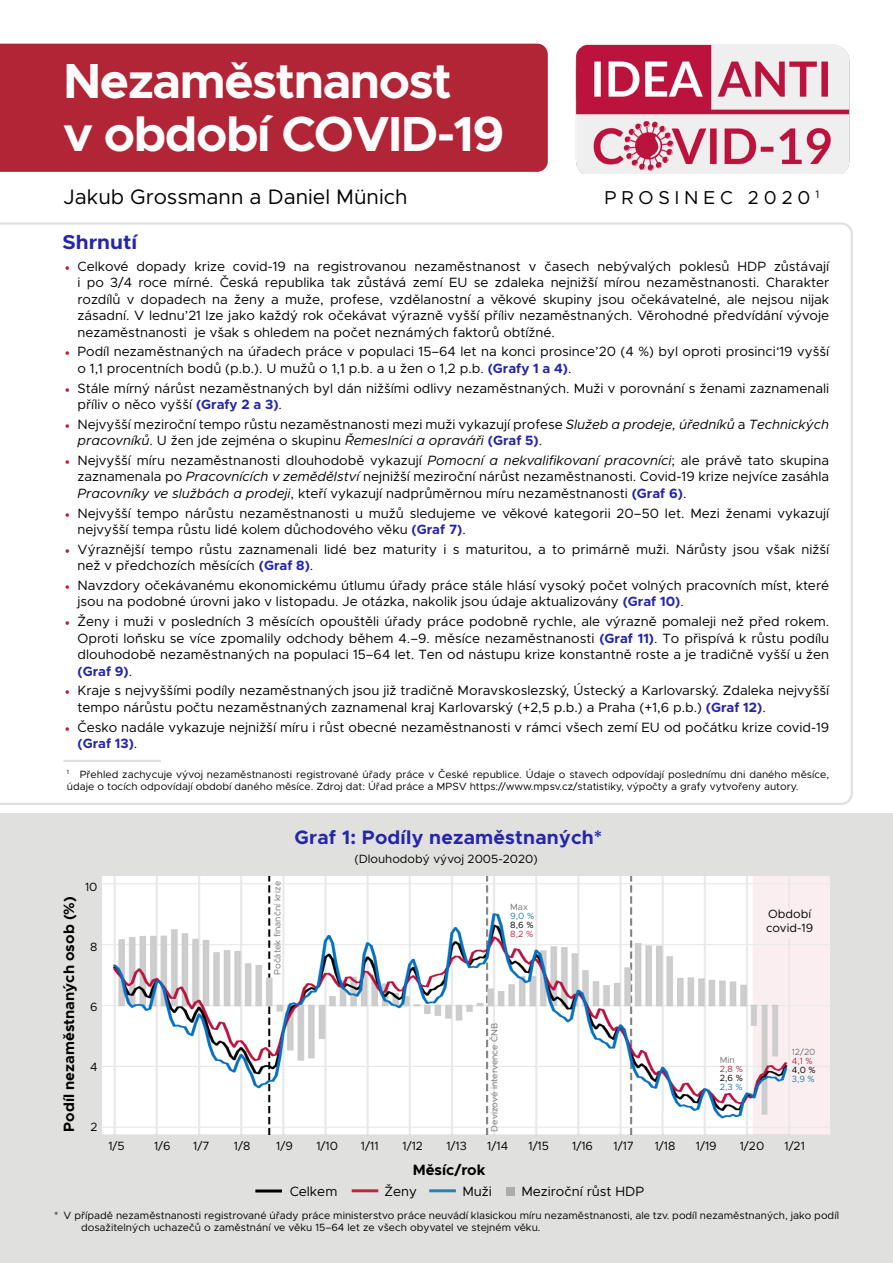
<style>
.page{position:relative;width:893px;height:1263px;background:#fff}
.page>*{position:absolute;margin:0;border:0;box-sizing:border-box;transform-origin:0 0}
.t1{font:700 49.5px/52.5px "Metropolis";letter-spacing:-.03em;color:#fffefd}
.t2{font:21px "Metropolis";color:#000}
.t3{font:700 20.1px "Metropolis";color:#2526a9;scale:1.04 1}
.t4{font:700 19.5px "Metropolis";letter-spacing:.01em;color:#2526a9}
.t5{font:18.75px "Metropolis";letter-spacing:.26em;color:#000}
.t6{font:700 15px "Metropolis";color:#000}
.t7{font:13.5px/16.5px "Metropolis";color:#000}
.t8{font:12px/13.5px "Metropolis";color:#000}
.t9{font:10.5px/12.6px "Metropolis";color:#000}
.t10{font:9px "Metropolis";color:#747474}
.t11{font:9px "Metropolis";color:#1b7bae}
.t12{font:9px "Metropolis";color:#000}
.t13{font:9px "Metropolis";color:#bd2842}
.s1{font-family:"Minion Pro";color:#b12537}
.s2{font-weight:700;color:#2526a9}
.s3{font-style:italic}
</style>
<div class="page">
<div style="left:0;top:813px;width:893px;height:450px;background:#e0e0de"></div>
<div style="left:0;top:44px;width:548px;height:128px;background:#b12537"></div>
<img style="left:575px;top:44px;width:275px;height:129px">
<svg style="left:0;top:222px;width:853px;height:583px"></svg>
<img style="left:102px;top:877px;width:727px;height:257px">
<hr style="left:255px;top:1189px;width:27px;height:3px;background:#000">
<hr style="left:352px;top:1189px;width:26px;height:3px;background:#b92a3b">
<hr style="left:429px;top:1189px;width:27px;height:3px;background:#2c7fae">
<div style="left:506px;top:1187px;width:9px;height:8px;background:#abacac"></div>
<div style="left:765px;top:909px;width:53px;height:28px;background:#faeef0"></div>
<hr style="left:63px;top:760px;width:98px;height:2px;background:#e0e0de">
<h1 class="t1" style="left:63px;top:55px;width:443px">Nezaměstnanost<br>v období COVID-19</h1>
<h2 class="t2" style="left:64px;top:184px;width:345px">Jakub Grossmann a Daniel Münich</h2>
<h3 class="t5" style="left:604px;top:186px;width:216px">PROSINEC 2020 <sup>1</sup></h3>
<h3 class="t3" style="left:62px;top:229px;width:73px">Shrnutí</h3>
<p class="t7" style="left:77px;top:258px;width:753px;text-align:justify;text-indent:-13px"><span class="s1">•</span> Celkové dopady krize covid-19 na registrovanou nezaměstnanost v časech nebývalých poklesů HDP zůstávají i po 3/4 roce mírné. Česká republika tak zůstává zemí EU se zdaleka nejnižší mírou nezaměstnanosti. Charakter rozdílů v dopadech na ženy a muže, profese, vzdělanostní a věkové skupiny jsou očekávatelné, ale nejsou nijak zásadní. V lednu’21 lze jako každý rok očekávat výrazně vyšší příliv nezaměstnaných. Věrohodné předvídání vývoje nezaměstnanosti je však s ohledem na počet neznámých faktorů obtížné.</p>
<p class="t7" style="left:77px;top:343px;width:753px;text-indent:-13px"><span class="s1">•</span> Podíl nezaměstnaných na úřadech práce v populaci 15–64 let na konci prosince’20 (4 %) byl oproti prosinci‘19 vyšší o 1,1 procentních bodů (p.b.). U mužů o 1,1 p.b. a u žen o 1,2 p.b. <span class="s2">(Grafy 1 a 4)</span>.</p>
<p class="t7" style="left:77px;top:380px;width:753px;text-indent:-13px"><span class="s1">•</span> Stále mírný nárůst nezaměstnaných byl dán nižšími odlivy nezaměstnaných. Muži v porovnání s ženami zaznamenali příliv o něco vyšší <span class="s2">(Grafy 2 a 3)</span>.</p>
<p class="t7" style="left:77px;top:416px;width:753px;text-indent:-13px"><span class="s1">•</span> Nejvyšší meziroční tempo růstu nezaměstnanosti mezi muži vykazují profese <span class="s3">Služeb a prodeje, úředníků</span> a <span class="s3">Technických pracovníků</span>. U žen jde zejména o skupinu <span class="s3">Řemeslníci a opraváři</span> <span class="s2">(Graf 5)</span>.</p>
<p class="t7" style="left:77px;top:452px;width:753px;text-align:justify;text-indent:-13px"><span class="s1">•</span> Nejvyšší míru nezaměstnanosti dlouhodobě vykazují <span class="s3">Pomocní a nekvalifikovaní pracovníci</span>; ale právě tato skupina zaznamenala po <span class="s3">Pracovnících v zemědělství</span> nejnižší meziroční nárůst nezaměstnanosti. Covid-19 krize nejvíce zasáhla <span class="s3">Pracovníky ve službách a prodeji</span>, kteří vykazují nadprůměrnou míru nezaměstnanosti <span class="s2">(Graf 6)</span>.</p>
<p class="t7" style="left:77px;top:505px;width:753px;text-indent:-13px"><span class="s1">•</span> Nejvyšší tempo nárůstu nezaměstnanosti u mužů sledujeme ve věkové kategorii 20–50 let. Mezi ženami vykazují nejvyšší tempa růstu lidé kolem důchodového věku <span class="s2">(Graf 7)</span>.</p>
<p class="t7" style="left:77px;top:541px;width:753px;text-indent:-13px"><span class="s1">•</span> Výraznější tempo růstu zaznamenali lidé bez maturity i s maturitou, a to primárně muži. Nárůsty jsou však nižší než v předchozích měsících <span class="s2">(Graf 8)</span>.</p>
<p class="t7" style="left:77px;top:577px;width:753px;text-indent:-13px"><span class="s1">•</span> Navzdory očekávanému ekonomickému útlumu úřady práce stále hlásí vysoký počet volných pracovních míst, které jsou na podobné úrovni jako v listopadu. Je otázka, nakolik jsou údaje aktualizovány <span class="s2">(Graf 10)</span>.</p>
<p class="t7" style="left:77px;top:613px;width:753px;text-align:justify;text-indent:-13px"><span class="s1">•</span> Ženy i muži v posledních 3 měsících opouštěli úřady práce podobně rychle, ale výrazně pomaleji než před rokem.<br>Oproti loňsku se více zpomalily odchody během 4.–9. měsíce nezaměstnanosti <span class="s2">(Graf 11)</span>. To přispívá k růstu podílu dlouhodobě nezaměstnaných na populaci 15–64 let. Ten od nástupu krize konstantně roste a je tradičně vyšší u žen <span class="s2">(Graf 9)</span>.</p>
<p class="t7" style="left:77px;top:682px;width:753px;text-indent:-13px"><span class="s1">•</span> Kraje s nejvyššími podíly nezaměstnaných jsou již tradičně Moravskoslezský, Ústecký a Karlovarský. Zdaleka nejvyšší tempo nárůstu počtu nezaměstnaných zaznamenal kraj Karlovarský (+2,5 p.b.) a Praha (+1,6 p.b.) <span class="s2">(Graf 12)</span>.</p>
<p class="t7" style="left:77px;top:718px;width:753px;text-indent:-13px"><span class="s1">•</span> Česko nadále vykazuje nejnižší míru i růst obecné nezaměstnanosti v rámci všech zemí EU od počátku krize covid-19 <span class="s2">(Graf 13)</span>.</p>
<p class="t9" style="left:67px;top:768px;width:764px"><sup>1</sup> Přehled zachycuje vývoj nezaměstnanosti registrované úřady práce v České republice. Údaje o stavech odpovídají poslednímu dni daného měsíce, údaje o tocích odpovídají období daného měsíce. Zdroj dat: Úřad práce a MPSV https://www.mpsv.cz/statistiky, výpočty a grafy vytvořeny autory.</p>
<p class="t6" style="left:59px;top:1131px;width:237px;rotate:-90deg">Podíl nezaměstnaných osob (%)</p>
<p class="t8" style="left:85px;top:880px;width:14px">10</p>
<p class="t8" style="left:90px;top:940px;width:9px">8</p>
<p class="t8" style="left:90px;top:1000px;width:9px">6</p>
<p class="t8" style="left:90px;top:1060px;width:9px">4</p>
<p class="t8" style="left:90px;top:1120px;width:9px">2</p>
<p class="t10" style="left:272px;top:975px;width:95px;rotate:-90deg">Počátek finanční krize</p>
<h3 class="t4" style="left:295px;top:825px;width:309px">Graf 1: Podíly nezaměstnaných*</h3>
<p class="t8" style="left:354px;top:852px;width:185px">(Dlouhodobý vývoj 2005-2020)</p>
<p class="t10" style="left:510px;top:901px;width:19px">Max</p>
<p class="t11" style="left:510px;top:910px;width:25px">9,0 %</p>
<p class="t12" style="left:510px;top:919px;width:25px">8,6 %</p>
<p class="t13" style="left:510px;top:928px;width:24px">8,2 %</p>
<p class="t10" style="left:489px;top:1131px;width:111px;rotate:-90deg">Devizové intervence ČNB</p>
<p class="t8" style="left:766px;top:907px;width:48px">Období covid-19</p>
<p class="t10" style="left:720px;top:1054px;width:17px">Min</p>
<p class="t13" style="left:720px;top:1063px;width:24px">2,8 %</p>
<p class="t12" style="left:720px;top:1072px;width:25px">2,6 %</p>
<p class="t11" style="left:720px;top:1081px;width:24px">2,3 %</p>
<p class="t10" style="left:792px;top:1046px;width:25px">12/20</p>
<p class="t13" style="left:792px;top:1055px;width:22px">4,1 %</p>
<p class="t12" style="left:792px;top:1064px;width:25px">4,0 %</p>
<p class="t11" style="left:792px;top:1073px;width:25px">3,9 %</p>
<p class="t8" style="left:108px;top:1139px;width:18px">1/5</p>
<p class="t8" style="left:154px;top:1139px;width:18px">1/6</p>
<p class="t8" style="left:193px;top:1139px;width:18px">1/7</p>
<p class="t8" style="left:234px;top:1139px;width:18px">1/8</p>
<p class="t8" style="left:276px;top:1139px;width:18px">1/9</p>
<p class="t8" style="left:316px;top:1139px;width:23px">1/10</p>
<p class="t8" style="left:361px;top:1139px;width:19px">1/11</p>
<p class="t8" style="left:402px;top:1139px;width:22px">1/12</p>
<p class="t8" style="left:446px;top:1139px;width:22px">1/13</p>
<p class="t8" style="left:487px;top:1139px;width:22px">1/14</p>
<p class="t8" style="left:528px;top:1139px;width:22px">1/15</p>
<p class="t8" style="left:572px;top:1139px;width:22px">1/16</p>
<p class="t8" style="left:613px;top:1139px;width:22px">1/17</p>
<p class="t8" style="left:655px;top:1139px;width:22px">1/18</p>
<p class="t8" style="left:696px;top:1139px;width:22px">1/19</p>
<p class="t8" style="left:740px;top:1139px;width:26px">1/20</p>
<p class="t8" style="left:784px;top:1139px;width:22px">1/21</p>
<p class="t7" style="left:521px;top:1183px;width:124px">Meziroční růst HDP</p>
<p class="t6" style="left:413px;top:1160px;width:74px">Měsíc/rok</p>
<p class="t7" style="left:290px;top:1183px;width:49px">Celkem</p>
<p class="t7" style="left:385px;top:1183px;width:34px">Ženy</p>
<p class="t7" style="left:462px;top:1183px;width:31px">Muži</p>
<p class="t9" style="left:81px;top:1209px;width:759px;line-height:12px;text-indent:-27px">* V případě nezaměstnanosti registrované úřady práce ministerstvo práce neuvádí klasickou míru nezaměstnanosti, ale tzv. podíl nezaměstnaných, jako podíl dosažitelných uchazečů o zaměstnání ve věku 15–64 let ze všech obyvatel ve stejném věku.</p>
</div>
